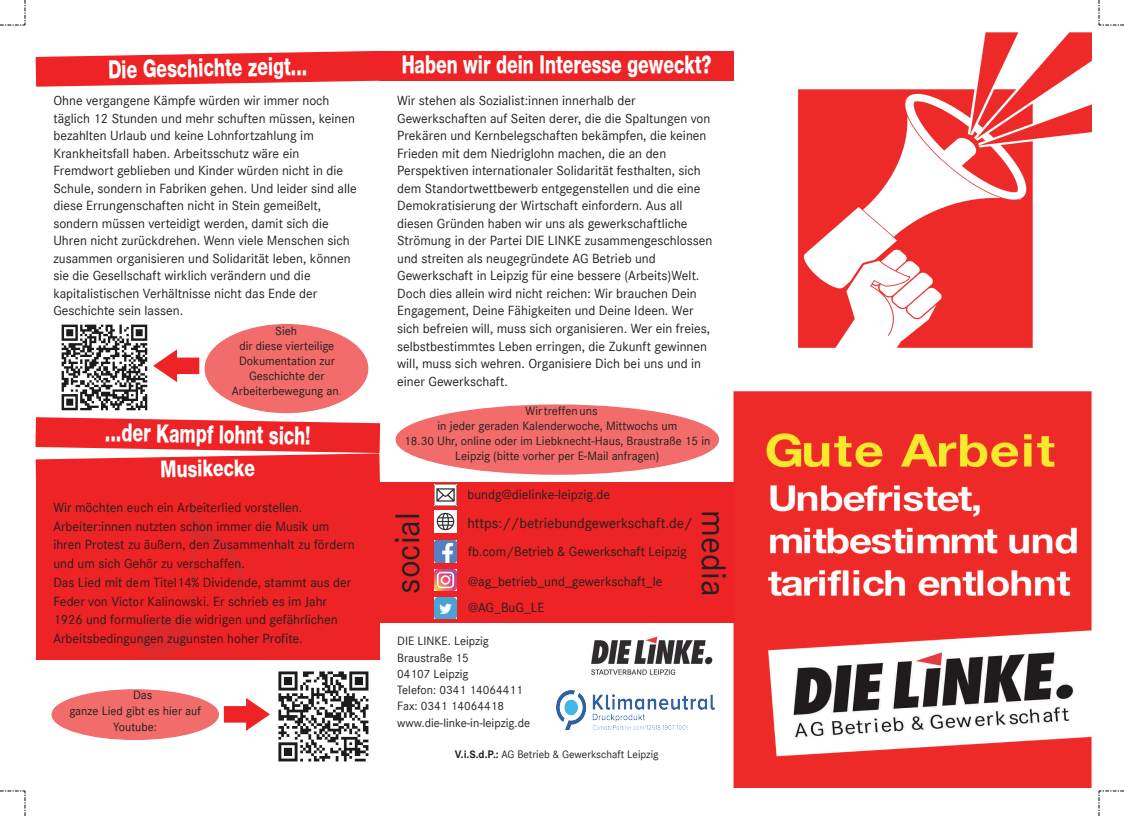
<style>
.page{position:relative;width:1124px;height:816px;background:#fff}
.page>*{position:absolute;margin:0;border:0;box-sizing:border-box;transform-origin:0 0}
.t1{font:35px "Corporate S";color:#231f20}
.t2{font:800 24.5px "Helvetica Neue";color:#fff;scale:.71 1}
.t3{font:800 22.75px "Helvetica Neue";color:#fff;scale:.77 1}
.t4{font:15px "Corporate S";color:#231f20}
.t5{font:13.75px/17.5px "Corporate S";color:#231f20}
.t6{font:12.5px/16.2px "Corporate S";color:#231f20}
.t7{font:11.25px "Corporate S";color:#231f20}
.s1{color:#ee2325}
.s2{font-weight:700}
</style>
<div class="page">
<img style="left:798px;top:32px;width:294px;height:316px">
<img style="left:591px;top:636px;width:122px;height:40px">
<img style="left:734px;top:391px;width:358px;height:396px">
<img style="left:61px;top:324px;width:87px;height:87px">
<img style="left:278px;top:671px;width:91px;height:91px">
<svg style="left:153px;top:349px;width:47px;height:33px"></svg>
<svg style="left:223px;top:698px;width:47px;height:33px"></svg>
<img style="left:556px;top:690px;width:159px;height:39px">
<div style="left:36px;top:482px;width:343px;height:177px;background:#ee2325"></div>
<div style="left:379px;top:482px;width:355px;height:141px;background:#ee2325"></div>
<img style="left:435px;top:569px;width:21px;height:21px">
<img style="left:435px;top:597px;width:21px;height:22px">
<img style="left:435px;top:541px;width:21px;height:21px">
<img style="left:435px;top:484px;width:21px;height:21px">
<div style="left:379px;top:51px;width:355px;height:30px;background:#ee2325"></div>
<svg style="left:36px;top:51px;width:343px;height:36px;background:#f0484a"></svg>
<svg style="left:35px;top:417px;width:345px;height:65px;background:#f04547"></svg>
<img style="left:435px;top:510px;width:21px;height:22px">
<div style="left:205px;top:324px;width:163px;height:88px;background:#f16c6a;border-radius:50%"></div>
<div style="left:396px;top:405px;width:322px;height:69px;background:#f16c6a;border-radius:50%"></div>
<img style="left:137px;top:498px;width:107px;height:157px">
<div style="left:52px;top:689px;width:166px;height:50px;background:#f16c6a;border-radius:50%"></div>
<div style="left:52px;top:689px;width:167px;height:50px;border:1px solid #f16c6a;border-radius:50%"></div>
<svg style="left:0;top:790px;width:26px;height:25px"></svg>
<svg style="left:0;top:0;width:26px;height:26px"></svg>
<svg style="left:1098px;top:790px;width:26px;height:25px"></svg>
<svg style="left:1098px;top:0;width:26px;height:26px"></svg>
<h2 class="t2" style="left:108px;top:55px;width:282px;rotate:-1deg">Die Geschichte zeigt...</h2>
<h2 class="t2" style="left:402px;top:50px;width:438px">Haben wir dein Interesse geweckt?</h2>
<p class="t5" style="left:53px;top:93px;width:305px">Ohne vergangene Kämpfe würden wir immer noch täglich 12 Stunden und mehr schuften müssen, keinen bezahlten Urlaub und keine Lohnfortzahlung im Krankheitsfall haben. Arbeitsschutz wäre ein Fremdwort geblieben und Kinder würden nicht in die Schule, sondern in Fabriken gehen. Und leider sind alle diese Errungenschaften nicht in Stein gemeißelt, sondern müssen verteidigt werden, damit sich die Uhren nicht zurückdrehen. Wenn viele Menschen sich zusammen organisieren und Solidarität leben, können sie die Gesellschaft wirklich verändern und die kapitalistischen Verhältnisse nicht das Ende der Geschichte sein lassen.</p>
<p class="t6" style="left:232px;top:324px;width:111px;line-height:15px;text-align:center">Sieh<br>dir diese vierteilige<br>Dokumentation zur<br>Geschichte der<br>Arbeiterbewegung an<span class="s1">.</span></p>
<h2 class="t2" style="left:105px;top:417px;width:291px;rotate:1deg">...der Kampf lohnt sich!</h2>
<h3 class="t3" style="left:160px;top:455px;width:124px;rotate:-1deg">Musikecke</h3>
<p class="t5" style="left:53px;top:499px;width:303px;line-height:18.8px">Wir möchten euch ein Arbeiterlied vorstellen.<br>Arbeiter:innen nutzten schon immer die Musik um ihren Protest zu äußern, den Zusammenhalt zu fördern und um sich Gehör zu verschaffen.<br>Das Lied mit dem Titel14% Dividende, stammt aus der Feder von Victor Kalinowski. Er schrieb es im Jahr 1926 und formulierte die widrigen und gefährlichen Arbeitsbedingungen zugunsten hoher Profite.</p>
<p class="t6" style="left:133px;top:687px;width:21px">Das</p>
<p class="t6" style="left:69px;top:703px;width:133px">ganze Lied gibt es hier auf</p>
<p class="t6" style="left:113px;top:720px;width:45px">Youtube:</p>
<p class="t5" style="left:397px;top:93px;width:317px">Wir stehen als Sozialist:innen innerhalb der Gewerkschaften auf Seiten derer, die die Spaltungen von Prekären und Kernbelegschaften bekämpfen, die keinen Frieden mit dem Niedriglohn machen, die an den Perspektiven internationaler Solidarität festhalten, sich dem Standortwettbewerb entgegenstellen und die eine Demokratisierung der Wirtschaft einfordern. Aus all diesen Gründen haben wir uns als gewerkschaftliche Strömung in der Partei DIE LINKE zusammengeschlossen und streiten als neugegründete AG Betrieb und Gewerkschaft in Leipzig für eine bessere (Arbeits)Welt.<br>Doch dies allein wird nicht reichen: Wir brauchen Dein Engagement, Deine Fähigkeiten und Deine Ideen. Wer sich befreien will, muss sich organisieren. Wer ein freies, selbstbestimmtes Leben erringen, die Zukunft gewinnen will, muss sich wehren. Organisiere Dich bei uns und in einer Gewerkschaft.</p>
<p class="t6" style="left:525px;top:404px;width:73px">Wirtreffen uns</p>
<p class="t6" style="left:437px;top:419px;width:241px">in jeder geraden Kalenderwoche, Mittwochs um</p>
<p class="t6" style="left:404px;top:434px;width:308px">18.30 Uhr, online oder im Liebknecht-Haus, Braustraße 15 in</p>
<p class="t6" style="left:455px;top:449px;width:206px">Leipzig (bitte vorher per E-Mail anfragen)</p>
<p class="t5" style="left:467px;top:486px;width:144px">bundg@dielinke-leipzig.de</p>
<h1 class="t1" style="left:393px;top:593px;width:83px;rotate:-90deg">social</h1>
<h1 class="t1" style="left:728px;top:510px;width:87px;rotate:90deg">media</h1>
<p class="t4" style="left:467px;top:516px;width:227px">https://betriebundgewerkschaft.de/</p>
<p class="t5" style="left:468px;top:544px;width:220px">fb.com/Betrieb &amp; Gewerkschaft Leipzig</p>
<p class="t5" style="left:468px;top:573px;width:196px">@ag_betrieb_und_gewerkschaft_le</p>
<p class="t5" style="left:468px;top:600px;width:78px">@AG_BuG_LE</p>
<p class="t6" style="left:397px;top:634px;width:134px">DIE LINKE. Leipzig<br>Braustraße 15<br>04107 Leipzig<br>Telefon: 0341 14064411<br>Fax: 0341 14064418 www.die-linke-in-leipzig.de</p>
<p class="t7" style="left:455px;top:749px;width:205px"><span class="s2">V.i.S.d.P.:</span> AG Betrieb &amp; Gewerkschaft Leipzig</p>
</div>
